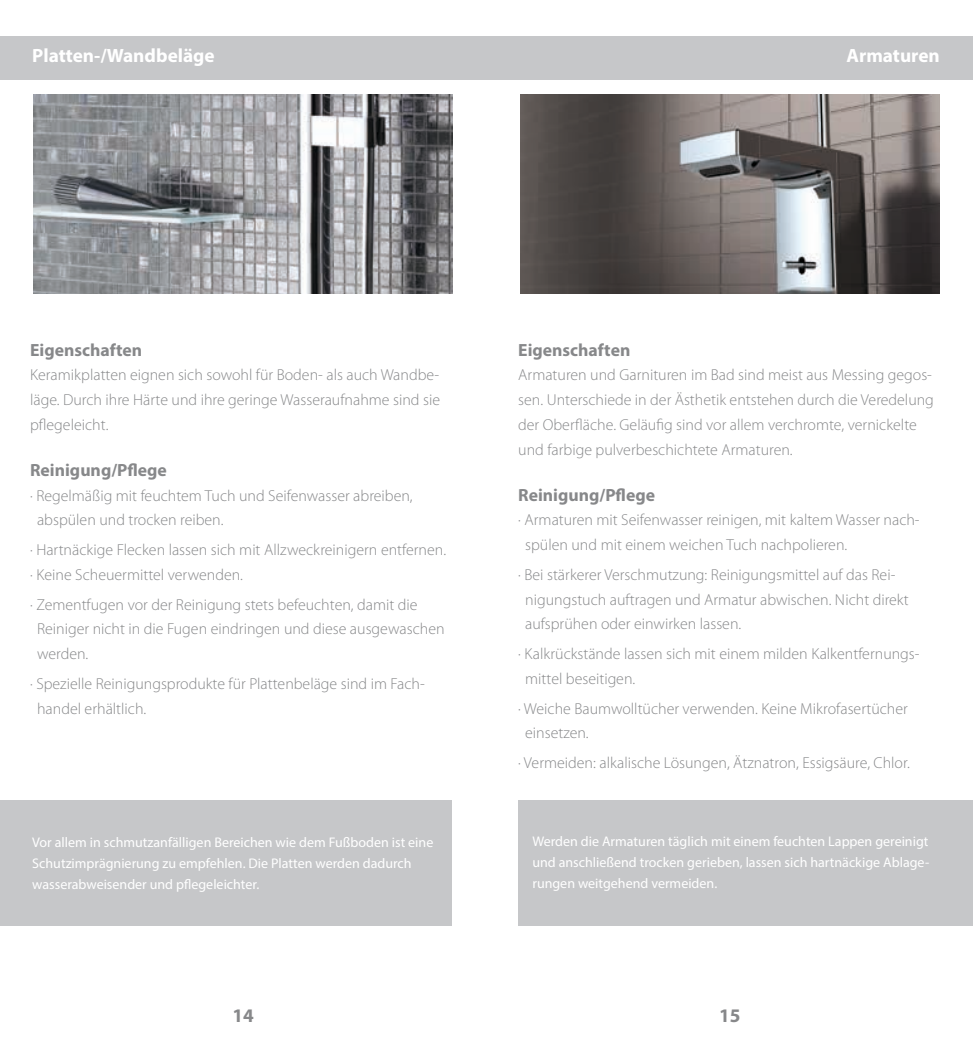
<style>
.page{position:relative;width:973px;height:1042px;background:#fff}
.page>*{position:absolute;margin:0;border:0;box-sizing:border-box;transform-origin:0 0}
.t1{font:700 19.25px "Myriad Pro";color:#fff}
.t2{font:700 19.25px "Myriad Pro";color:#87888a}
.t3{font:700 17.68px "Myriad Pro";color:#87888a}
.t4{font:300 15.92px/24.7px "Myriad Pro";color:#87888a}
.t5{font:14px/21px "Myriad Pro";color:#fff}
</style>
<div class="page">
<img style="left:33px;top:94px;width:419px;height:200px">
<img style="left:520px;top:94px;width:419px;height:200px">
<div style="left:0;top:36px;width:972px;height:43px;background:#c6c7c9"></div>
<div style="left:0;top:801px;width:451px;height:125px;background:#c6c7c9"></div>
<div style="left:518px;top:801px;width:454px;height:125px;background:#c6c7c9"></div>
<p class="t1" style="left:32px;top:43px;width:184px">Platten-/Wandbeläge</p>
<p class="t1" style="left:846px;top:43px;width:95px">Armaturen</p>
<p class="t3" style="left:30px;top:338px;width:114px">Eigenschaften</p>
<p class="t4" style="left:30px;top:363px;width:411px;text-align:justify">Keramikplatten eignen sich sowohl für Boden- als auch Wandbe&shy;läge. Durch ihre Härte und ihre geringe Wasseraufnahme sind sie pflegeleicht.</p>
<p class="t3" style="left:30px;top:458px;width:138px">Reinigung/Pflege</p>
<p class="t4" style="left:37px;top:483px;width:377px;text-indent:-7px">· Regelmäßig mit feuchtem Tuch und Seifenwasser abreiben, abspülen und trocken reiben.</p>
<p class="t4" style="left:30px;top:538px;width:417px">· Hartnäckige Flecken lassen sich mit Allzweckreinigern entfernen. · Keine Scheuermittel verwenden.</p>
<p class="t4" style="left:37px;top:592px;width:409px;text-indent:-7px">· Zementfugen vor der Reinigung stets befeuchten, damit die<br>Reiniger nicht in die Fugen eindringen und diese ausgewaschen werden.</p>
<p class="t4" style="left:37px;top:671px;width:389px;text-indent:-7px">· Spezielle Reinigungsprodukte für Plattenbeläge sind im Fach&shy;handel erhältlich.</p>
<p class="t3" style="left:518px;top:338px;width:114px">Eigenschaften</p>
<p class="t4" style="left:518px;top:363px;width:417px">Armaturen und Garnituren im Bad sind meist aus Messing gegos&shy;sen. Unterschiede in der Ästhetik entstehen durch die Veredelung der Oberfläche. Geläufig sind vor allem verchromte, vernickelte und farbige pulverbeschichtete Armaturen.</p>
<p class="t3" style="left:518px;top:483px;width:138px">Reinigung/Pflege</p>
<p class="t4" style="left:525px;top:508px;width:396px;text-indent:-7px">· Armaturen mit Seifenwasser reinigen, mit kaltem Wasser nach&shy;spülen und mit einem weichen Tuch nachpolieren.</p>
<p class="t4" style="left:525px;top:562px;width:385px;text-indent:-7px">· Bei stärkerer Verschmutzung: Reinigungsmittel auf das Rei&shy;nigungstuch auftragen und Armatur abwischen. Nicht direkt aufsprühen oder einwirken lassen.</p>
<p class="t4" style="left:525px;top:642px;width:396px;text-indent:-7px">· Kalkrückstände lassen sich mit einem milden Kalkentfernungs&shy;mittel beseitigen.</p>
<p class="t4" style="left:525px;top:696px;width:384px;text-indent:-7px">· Weiche Baumwolltücher verwenden. Keine Mikrofasertücher einsetzen.</p>
<p class="t4" style="left:518px;top:751px;width:393px">· Vermeiden: alkalische Lösungen, Ätznatron, Essigsäure, Chlor.</p>
<p class="t5" style="left:32px;top:831px;width:402px">Vor allem in schmutzanfälligen Bereichen wie dem Fußboden ist eine<br>Schutzimprägnierung zu empfehlen. Die Platten werden dadurch wasserabweisender und pflegeleichter.</p>
<p class="t5" style="left:532px;top:830px;width:398px;text-align:justify">Werden die Armaturen täglich mit einem feuchten Lappen gereinigt und anschließend trocken gerieben, lassen sich hartnäckige Ablage&shy;rungen weitgehend vermeiden.</p>
<p class="t2" style="left:232px;top:1002px;width:23px">14</p>
<p class="t2" style="left:719px;top:1002px;width:23px">15</p>
</div>
